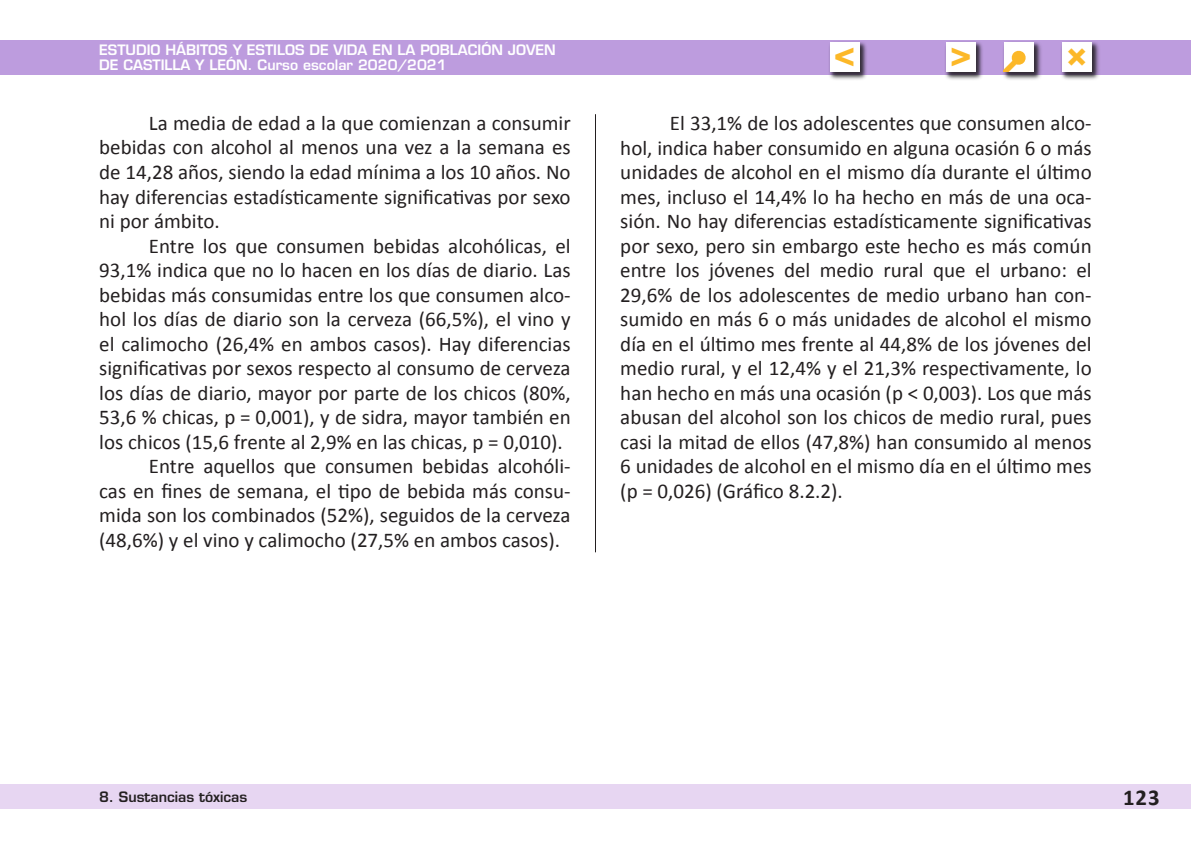
<style>
.page{position:relative;width:1191px;height:844px;background:#fff}
.page>*{position:absolute;margin:0;border:0;box-sizing:border-box;transform-origin:0 0}
.t1{font:35.7px "Eurostile LT Std Bold Ex 2";color:#fcb828}
.t2{font:700 22.75px "Calibri";color:#231f20}
.Texto{font:21px/24.5px "Calibri";color:#231f20;text-align:justify}
.TextoN{font:21px/24.5px "Calibri";color:#231f20;text-align:justify}
.t3{font:600 14px/15.4px "Eurostile LT Std";color:#fff}
.t4{font:600 14px "Eurostile LT Std";color:#231f20}
.s1{font-size:30.97px;color:#13bab3}
</style>
<div class="page">
<div style="left:0;top:784px;width:1191px;height:25px;background:#e7d6f2"></div>
<div style="left:0;top:40px;width:1191px;height:34px;background:#bd9cde"></div>
<div style="left:827px;top:40px;width:41px;height:41px;background:#231f20;opacity:.75"></div>
<div style="left:829px;top:42px;width:30px;height:30px;background:#fff"></div>
<div style="left:944px;top:40px;width:40px;height:41px;background:#231f20;opacity:.75"></div>
<div style="left:945px;top:42px;width:30px;height:30px;background:#fff"></div>
<div style="left:1060px;top:40px;width:40px;height:41px;background:#231f20;opacity:.75"></div>
<div style="left:1062px;top:42px;width:29px;height:30px;background:#fff"></div>
<div style="left:1002px;top:40px;width:40px;height:41px;background:#231f20;opacity:.75"></div>
<div style="left:1004px;top:42px;width:29px;height:30px;background:#fff"></div>
<hr style="left:595px;top:114px;width:1px;height:438px;background:#231f20">
<svg style="left:1002px;top:48px;width:26px;height:27px"></svg>
<p class="t3" style="left:99px;top:42px;width:458px">ESTUDIO HÁBITOS Y ESTILOS DE VIDA EN LA POBLACIÓN JOVEN<br>DE CASTILLA Y LEÓN. Curso escolar 2020/2021</p>
<h1 class="t1" style="left:834px;top:28px;width:23px">&lt;</h1>
<h1 class="t1" style="left:950px;top:28px;width:23px">&gt;</h1>
<h1 class="t1" style="left:1066px;top:28px;width:23px">×<span class="s1">i</span></h1>
<p class="Texto" style="left:99px;top:110px;width:473px;text-indent:50px">La media de edad a la que comienzan a consumir bebidas con alcohol al menos una vez a la semana es de 14,28 años, siendo la edad mínima a los 10 años. No hay diferencias estadísticamente significativas por sexo ni por ámbito.</p>
<p class="Texto" style="left:99px;top:232px;width:473px;text-indent:50px">Entre los que consumen bebidas alcohólicas, el 93,1% indica que no lo hacen en los días de diario. Las bebidas más consumidas entre los que consumen alco&shy;hol los días de diario son la cerveza (66,5%), el vino y el calimocho (26,4% en ambos casos). Hay diferencias significativas por sexos respecto al consumo de cerveza los días de diario, mayor por parte de los chicos (80%, 53,6 % chicas, p = 0,001), y de sidra, mayor también en los chicos (15,6 frente al 2,9% en las chicas, p = 0,010).</p>
<p class="Texto" style="left:99px;top:453px;width:473px;text-indent:50px">Entre aquellos que consumen bebidas alcohóli&shy;cas en fines de semana, el tipo de bebida más consu&shy;mida son los combinados (52%), seguidos de la cerveza (48,6%) y el vino y calimocho (27,5% en ambos casos).</p>
<p class="TextoN" style="left:620px;top:110px;width:473px;text-indent:50px">El 33,1% de los adolescentes que consumen alco&shy;hol, indica haber consumido en alguna ocasión 6 o más unidades de alcohol en el mismo día durante el último mes, incluso el 14,4% lo ha hecho en más de una oca&shy;sión. No hay diferencias estadísticamente significativas por sexo, pero sin embargo este hecho es más común entre los jóvenes del medio rural que el urbano: el 29,6% de los adolescentes de medio urbano han con&shy;sumido en más 6 o más unidades de alcohol el mismo día en el último mes frente al 44,8% de los jóvenes del medio rural, y el 12,4% y el 21,3% respectivamente, lo han hecho en más una ocasión (p &lt; 0,003). Los que más abusan del alcohol son los chicos de medio rural, pues casi la mitad de ellos (47,8%) han consumido al menos 6 unidades de alcohol en el mismo día en el último mes (p = 0,026) (Gráfico 8.2.2).</p>
<p class="t4" style="left:99px;top:788px;width:149px">8. Sustancias tóxicas</p>
<p class="t2" style="left:1123px;top:783px;width:38px">123</p>
</div>
